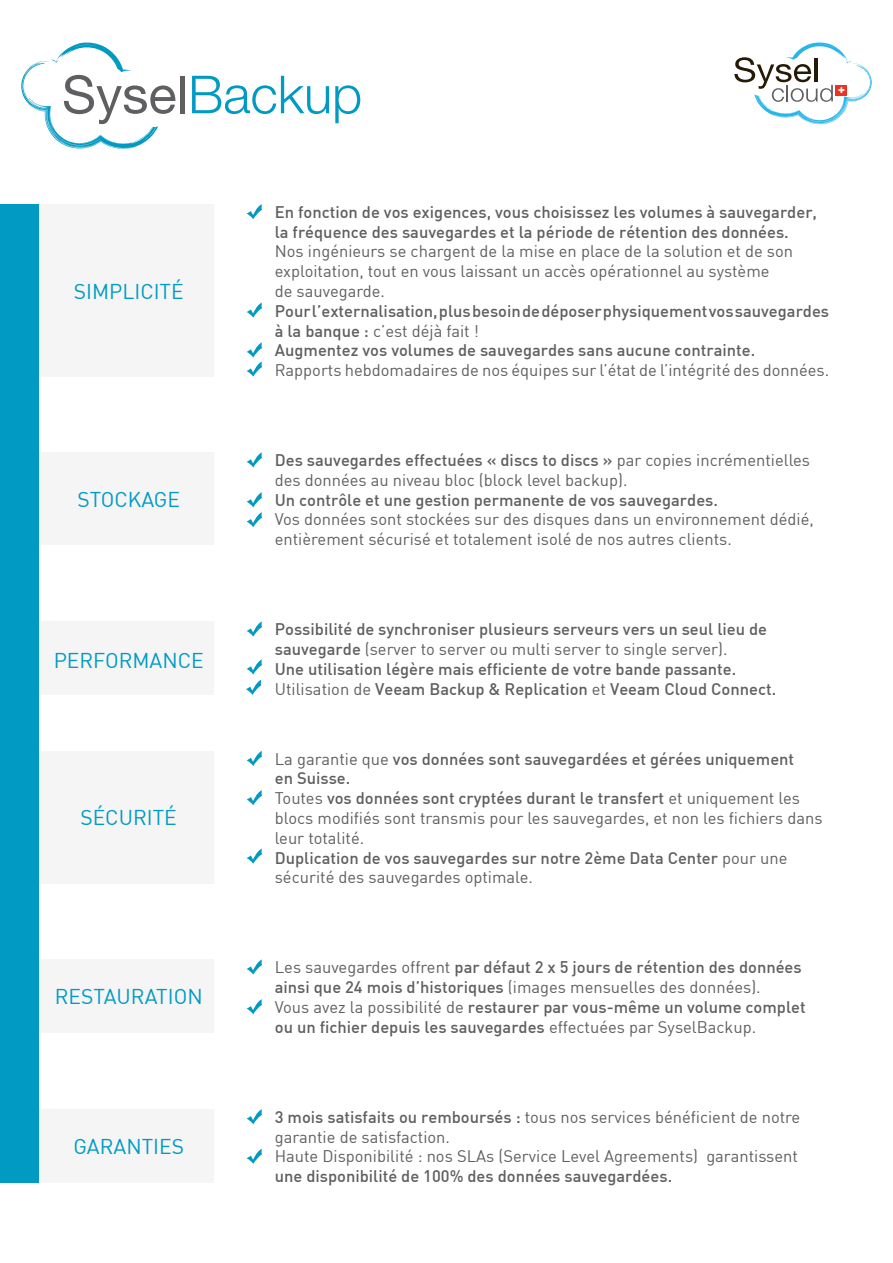
<style>
.page{position:relative;width:893px;height:1263px;background:#fff}
.page>*{position:absolute;margin:0;border:0;box-sizing:border-box;transform-origin:0 0}
.t1{font:21px "DIN";color:#009ac3}
.t2{font:16.5px/19.8px "DIN";color:#5f5f62}
.t3{font:500 16.5px/19.8px "DIN";color:#5f5f62}
.s1{font-weight:500}
.s2{font-weight:400}
</style>
<div class="page">
<svg style="left:734px;top:42px;width:138px;height:82px"></svg>
<hr style="left:814px;top:58px;width:3px;height:24px;background:#251a05">
<svg style="left:21px;top:42px;width:155px;height:107px"></svg>
<div style="left:180px;top:76px;width:5px;height:37px;background:#5f5f62"></div>
<svg style="left:192px;top:76px;width:137px;height:38px"></svg>
<svg style="left:335px;top:85px;width:25px;height:38px"></svg>
<div style="left:0;top:1109px;width:214px;height:73px;background:#f5f5f5"></div>
<div style="left:0;top:959px;width:214px;height:73px;background:#f5f5f5"></div>
<div style="left:0;top:621px;width:214px;height:73px;background:#f5f5f5"></div>
<div style="left:0;top:751px;width:214px;height:132px;background:#f5f5f5"></div>
<div style="left:0;top:452px;width:214px;height:93px;background:#f5f5f5"></div>
<div style="left:0;top:204px;width:214px;height:172px;background:#f5f5f5"></div>
<svg style="left:247px;top:204px;width:15px;height:15px"></svg>
<svg style="left:247px;top:452px;width:15px;height:15px"></svg>
<svg style="left:247px;top:492px;width:15px;height:35px"></svg>
<svg style="left:247px;top:751px;width:15px;height:15px"></svg>
<svg style="left:247px;top:959px;width:15px;height:15px"></svg>
<svg style="left:247px;top:848px;width:15px;height:16px"></svg>
<svg style="left:247px;top:790px;width:15px;height:15px"></svg>
<svg style="left:247px;top:999px;width:15px;height:15px"></svg>
<svg style="left:247px;top:621px;width:15px;height:15px"></svg>
<svg style="left:247px;top:659px;width:15px;height:15px"></svg>
<svg style="left:247px;top:1149px;width:15px;height:15px"></svg>
<svg style="left:247px;top:302px;width:15px;height:16px"></svg>
<svg style="left:247px;top:342px;width:15px;height:35px"></svg>
<svg style="left:247px;top:1109px;width:15px;height:15px"></svg>
<div style="left:0;top:204px;width:38px;height:978px;background:#009ac3"></div>
<svg style="left:246px;top:680px;width:15px;height:15px"></svg>
<p class="t1" style="left:74px;top:278px;width:111px">SIMPLICITÉ</p>
<p class="t1" style="left:77px;top:486px;width:104px">STOCKAGE</p>
<p class="t1" style="left:54px;top:648px;width:152px">PERFORMANCE</p>
<p class="t1" style="left:80px;top:805px;width:98px">SÉCURITÉ</p>
<p class="t1" style="left:55px;top:984px;width:149px">RESTAURATION</p>
<p class="t1" style="left:73px;top:1133px;width:112px">GARANTIES</p>
<p class="t3" style="left:275px;top:201px;width:544px">En fonction de vos exigences, vous choisissez les volumes à sauvegarder, la fréquence des sauvegardes et la période de rétention des données.</p>
<p class="t2" style="left:275px;top:241px;width:520px">Nos ingénieurs se chargent de la mise en place de la solution et de son</p>
<p class="t2" style="left:275px;top:261px;width:496px">exploitation, tout en vous laissant un accès opérationnel au système</p>
<p class="t2" style="left:275px;top:281px;width:112px">de sauvegarde.</p>
<p class="t3" style="left:275px;top:300px;width:556px">Pour l’externalisation, plus besoin de déposer physiquement vos sauvegardes</p>
<p class="t2" style="left:275px;top:320px;width:206px"><span class="s1">à la banque :</span> c’est déjà fait !</p>
<p class="t3" style="left:275px;top:340px;width:482px">Augmentez vos volumes de sauvegardes sans aucune contrainte.</p>
<p class="t2" style="left:275px;top:360px;width:556px">Rapports hebdomadaires de nos équipes sur l’état de l’intégrité des données.</p>
<p class="t2" style="left:275px;top:450px;width:537px"><span class="s1">Des sauvegardes effectuées « discs to discs »</span> par copies incrémentielles des données au niveau bloc (block level backup).</p>
<p class="t3" style="left:275px;top:489px;width:445px">Un contrôle et une gestion permanente de vos sauvegardes.</p>
<p class="t2" style="left:275px;top:509px;width:540px">Vos données sont stockées sur des disques dans un environnement dédié, entièrement sécurisé et totalement isolé de nos autres clients.</p>
<p class="t3" style="left:275px;top:619px;width:494px">Possibilité de synchroniser plusieurs serveurs vers un seul lieu de</p>
<p class="t2" style="left:275px;top:639px;width:454px"><span class="s1">sauvegarde</span> (server to server ou multi server to single server).</p>
<p class="t3" style="left:275px;top:658px;width:463px">Une utilisation légère mais efficiente de votre bande passante.</p>
<p class="t3" style="left:275px;top:678px;width:503px"><span class="s2">Utilisation de</span> Veeam Backup &amp; Replication <span class="s2">et</span> Veeam Cloud Connect.</p>
<p class="t3" style="left:275px;top:748px;width:521px"><span class="s2">La garantie que</span> vos données sont sauvegardées et gérées uniquement</p>
<p class="t3" style="left:275px;top:768px;width:77px">en Suisse.</p>
<p class="t2" style="left:275px;top:788px;width:549px">Toutes <span class="s1">vos données sont cryptées durant le transfert</span> et uniquement les blocs modifiés sont transmis pour les sauvegardes, et non les fichiers dans leur totalité.</p>
<p class="t3" style="left:275px;top:847px;width:514px">Duplication de vos sauvegardes sur notre 2ème Data Center <span class="s2">pour une</span></p>
<p class="t2" style="left:275px;top:867px;width:260px">sécurité des sauvegardes optimale.</p>
<p class="t3" style="left:275px;top:957px;width:528px"><span class="s2">Les sauvegardes offrent</span> par défaut 2 x 5 jours de rétention des données ainsi que 24 mois d’historiques <span class="s2">(images mensuelles des données).</span></p>
<p class="t3" style="left:275px;top:996px;width:532px"><span class="s2">Vous avez la possibilité de</span> restaurer par vous-même un volume complet</p>
<p class="t3" style="left:275px;top:1016px;width:483px">ou un fichier depuis les sauvegardes <span class="s2">effectuées par SyselBackup.</span></p>
<p class="t2" style="left:275px;top:1106px;width:527px"><span class="s1">3 mois satisfaits ou remboursés :</span> tous nos services bénéficient de notre garantie de satisfaction.</p>
<p class="t2" style="left:275px;top:1146px;width:525px">Haute Disponibilité : nos SLAs (Service Level Agreements) garantissent <span class="s1">une disponibilité de 100% des données sauvegardées.</span></p>
</div>
